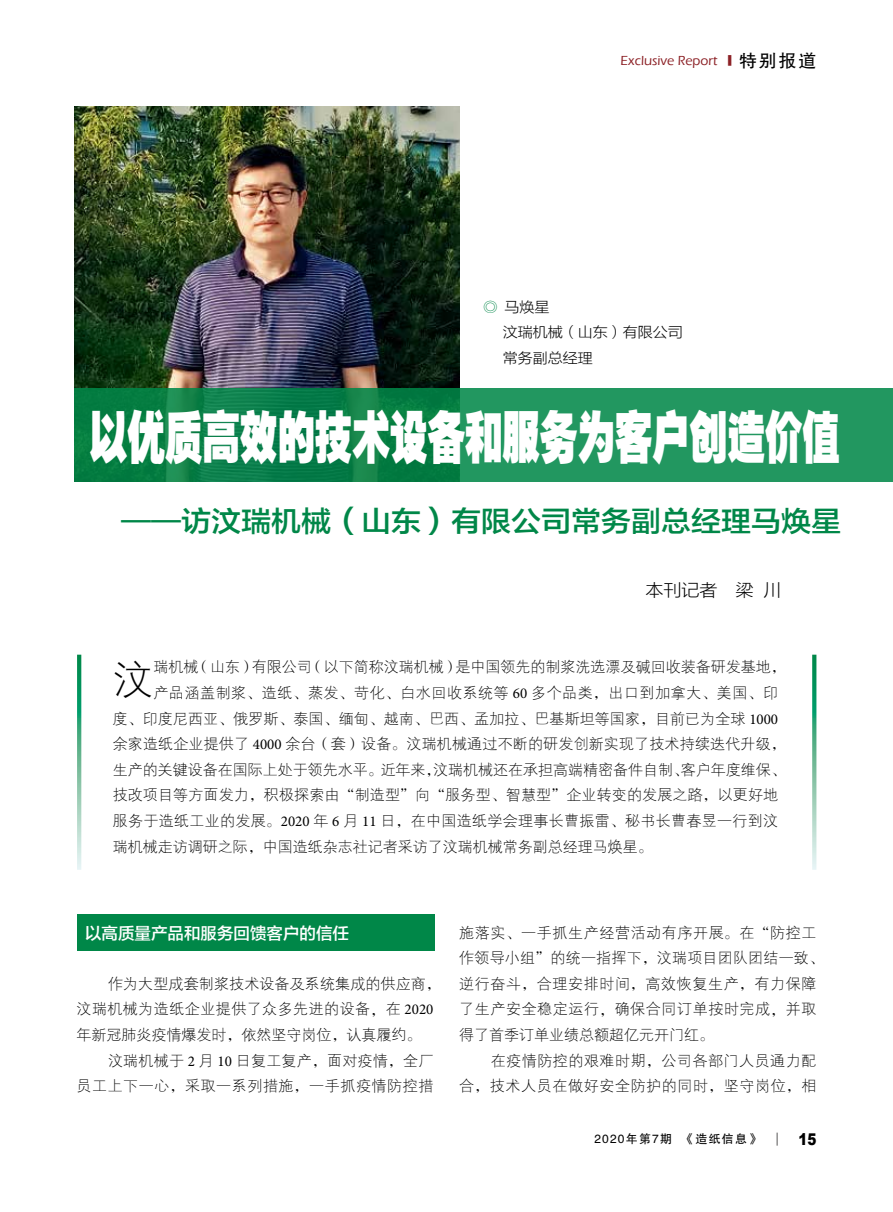
<style>
.page{position:relative;width:893px;height:1212px;background:#fff}
.page>*{position:absolute;margin:0;border:0;box-sizing:border-box;transform-origin:0 0}
.t1{font:56.25px "FZCCHK GBK1 0";color:#fff;scale:.67 1}
.t2{font:40.65px "FZXDXK GBK1 0";color:#000}
.t3{font:28.5px "FZLTZHK GBK1 0";color:#008748;scale:1.05 1}
.t4{font:17.1px "FZLTXHK GBK1 0";color:#000;scale:1.05 1}
.t5{font:16.5px "FZLTZHK GBK1 0";color:#fff}
.t6{font:900 16.2px "Arial";color:#000;scale:.83 1}
.t7{font:15px/25.7px "FZXDXK GBK1 0";letter-spacing:.01em;color:#000}
.t8{font:15px/25.7px "FZXDXK GBK1 0";letter-spacing:.04em;color:#000;text-align:right}
.t9{font:14.25px/25.5px "FZLTXHK GBK1 0";color:#000;scale:1.05 1}
.t10{font:500 13.5px "Eras ITC";color:#8c2126}
.t11{font:12px "FZHTK GBK1 0";letter-spacing:.1em;color:#000}
.s1{font-family:"FZHTK GBK1 0";font-weight:400}
.s2{font-family:"FZHTK GBK1 0";font-weight:400;font-size:18px;color:#000}
.s3{font-size:17.1px;color:#008748}
.s4{font-family:"FZSYK GBK1 0"}
.s5{font-family:"Minion Pro"}
</style>
<div class="page">
<svg style="left:777px;top:1132px;width:1px;height:13px"></svg>
<div style="left:77px;top:914px;width:357px;height:36px;background:#008748"></div>
<img style="left:75px;top:106px;width:384px;height:282px">
<svg style="left:75px;top:388px;width:818px;height:94px;background:#168b54"></svg>
<svg style="left:77px;top:655px;width:4px;height:215px"></svg>
<svg style="left:812px;top:655px;width:4px;height:215px"></svg>
<p class="t10" style="left:621px;top:53px;width:197px">Exclusive Report <span class="s1">■</span> <span class="s2">特别报道</span></p>
<p class="t9" style="left:503px;top:294px;width:173px;text-indent:-21px"><span class="s3">◎</span> 马焕星<br>汶瑞机械（山东）有限公司常务副总经理</p>
<h1 class="t1" style="left:90px;top:403px;width:1121px">以优质高效的技术设备和服务为客户创造价值</h1>
<h3 class="t3" style="left:121px;top:505px;width:687px">——访汶瑞机械（山东）有限公司常务副总经理马焕星</h3>
<p class="t4" style="left:645px;top:580px;width:131px">本刊记者 梁 川</p>
<h2 class="t2" style="left:113px;top:658px;width:42px">汶</h2>
<p class="t7" style="left:153px;top:655px;width:634px">瑞机械<span class="s4">（</span>山东<span class="s4">）</span>有限公司<span class="s4">（</span>以下简称汶瑞机械<span class="s4">）</span>是中国领先的制浆洗选漂及碱回收装备研发基地<span class="s4">，</span></p>
<p class="t8" style="left:153px;top:680px;width:626px">产品涵盖制浆<span class="s4">、</span>造纸<span class="s4">、</span>蒸发<span class="s4">、</span>苛化<span class="s4">、</span>白水回收系统等 <span class="s5">60</span> 多个品类<span class="s4">，</span>出口到加拿大<span class="s4">、</span>美国<span class="s4">、</span>印</p>
<p class="t7" style="left:113px;top:706px;width:667px">度<span class="s4">、</span>印度尼西亚<span class="s4">、</span>俄罗斯<span class="s4">、</span>泰国<span class="s4">、</span>缅甸<span class="s4">、</span>越南<span class="s4">、</span>巴西<span class="s4">、</span>孟加拉<span class="s4">、</span>巴基斯坦等国家<span class="s4">，</span>目前已为全球 <span class="s5">1000</span></p>
<p class="t7" style="left:113px;top:732px;width:674px">余家造纸企业提供了 <span class="s5">4000</span> 余台<span class="s4">（</span>套<span class="s4">）</span>设备<span class="s4">。</span>汶瑞机械通过不断的研发创新实现了技术持续迭代升级<span class="s4">，</span></p>
<p class="t7" style="left:113px;top:757px;width:674px">生产的关键设备在国际上处于领先水平<span class="s4">。</span>近年来<span class="s4">，</span>汶瑞机械还在承担高端精密备件自制<span class="s4">、</span>客户年度维保<span class="s4">、</span></p>
<p class="t7" style="left:113px;top:783px;width:667px">技改项目等方面发力<span class="s4">，</span>积极探索由<span class="s4">“</span>制造型<span class="s4">”</span>向<span class="s4">“</span>服务型<span class="s4">、</span>智慧型<span class="s4">”</span>企业转变的发展之路<span class="s4">，</span>以更好地</p>
<p class="t7" style="left:113px;top:808px;width:667px">服务于造纸工业的发展<span class="s4">。</span><span class="s5">2020</span> 年 <span class="s5">6</span> 月 <span class="s5">11</span> 日<span class="s4">，</span>在中国造纸学会理事长曹振雷<span class="s4">、</span>秘书长曹春昱一行到汶</p>
<p class="t7" style="left:113px;top:834px;width:542px">瑞机械走访调研之际<span class="s4">，</span>中国造纸杂志社记者采访了汶瑞机械常务副总经理马焕星<span class="s4">。</span></p>
<p class="t5" style="left:85px;top:924px;width:265px">以高质量产品和服务回馈客户的信任</p>
<p class="t7" style="left:77px;top:971px;width:366px;text-indent:32px">作为大型成套制浆技术设备及系统集成的供应商<span class="s4">，</span>汶瑞机械为造纸企业提供了众多先进的设备<span class="s4">，</span>在 <span class="s5">2020</span>年新冠肺炎疫情爆发时<span class="s4">，</span>依然坚守岗位<span class="s4">，</span>认真履约<span class="s4">。</span></p>
<p class="t8" style="left:77px;top:1048px;width:358px">汶瑞机械于 <span class="s5">2</span> 月 <span class="s5">10</span> 日复工复产<span class="s4">，</span>面对疫情<span class="s4">，</span>全厂<br>员工上下一心<span class="s4">，</span>采取一系列措施<span class="s4">，</span>一手抓疫情防控措</p>
<p class="t8" style="left:459px;top:920px;width:366px;text-align:left">施落实<span class="s4">、</span>一手抓生产经营活动有序开展<span class="s4">。</span>在<span class="s4">“</span>防控工作领导小组<span class="s4">”</span>的统一指挥下<span class="s4">，</span>汶瑞项目团队团结一致<span class="s4">、</span>逆行奋斗<span class="s4">，</span>合理安排时间<span class="s4">，</span>高效恢复生产<span class="s4">，</span>有力保障了生产安全稳定运行<span class="s4">，</span>确保合同订单按时完成<span class="s4">，</span>并取得了首季订单业绩总额超亿元开门红<span class="s4">。</span></p>
<p class="t8" style="left:459px;top:1048px;width:359px">在疫情防控的艰难时期<span class="s4">，</span>公司各部门人员通力配<br>合<span class="s4">，</span>技术人员在做好安全防护的同时<span class="s4">，</span>坚守岗位<span class="s4">，</span>相</p>
<p class="t11" style="left:594px;top:1132px;width:167px">2020年第7期 《造纸信息》</p>
<p class="t6" style="left:798px;top:1127px;width:23px">15</p>
</div>
